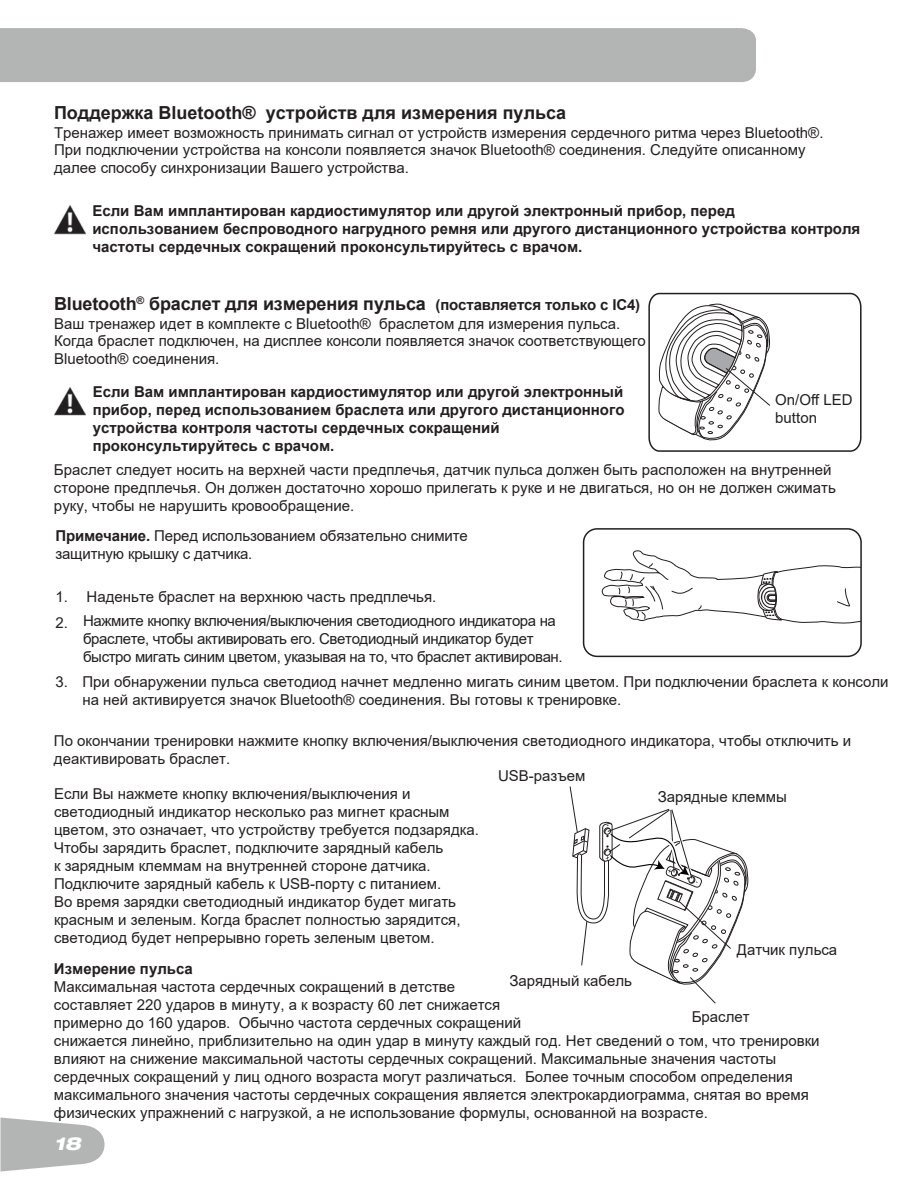
<style>
.page{position:relative;width:918px;height:1188px;background:#fff}
.page>*{position:absolute;margin:0;border:0;box-sizing:border-box;transform-origin:0 0}
.t1{font:700 18px "Arial";color:#231f20}
.t2{font:italic 800 expanded 18px "Helvetica Neue";color:#fff}
.t3{font:15px/18px "Arial";color:#231f20}
.t4{font:700 15px/18px "Arial";color:#231f20}
.t5{font:15px/18px "Arial";letter-spacing:-.025em;color:#231f20}
.s1{font-size:15px}
.s2{font-weight:700}
</style>
<div class="page">
<div style="left:0;top:28px;width:756px;height:54px;background:#b3b4b4"></div>
<svg style="left:0;top:1118px;width:105px;height:54px"></svg>
<img style="left:54px;top:206px;width:32px;height:29px">
<img style="left:54px;top:387px;width:32px;height:29px">
<svg style="left:569px;top:786px;width:180px;height:218px"></svg>
<svg style="left:648px;top:292px;width:214px;height:160px"></svg>
<svg style="left:601px;top:550px;width:258px;height:74px"></svg>
<div style="left:583px;top:528px;width:279px;height:129px;border:2px solid #211e1e;border-radius:14px"></div>
<p class="t1" style="left:54px;top:100px;width:514px">Поддержка Bluetooth® устройств для измерения пульса</p>
<p class="t3" style="left:54px;top:124px;width:771px;line-height:17.5px">Тренажер имеет возможность принимать сигнал от устройств измерения сердечного ритма через Bluetooth®.<br>При подключении устройства на консоли появляется значок Bluetooth® соединения. Следуйте описанному далее способу синхронизации Вашего устройства.</p>
<p class="t4" style="left:92px;top:202px;width:769px">Если Вам имплантирован кардиостимулятор или другой электронный прибор, перед использованием беспроводного нагрудного ремня или другого дистанционного устройства контроля частоты сердечных сокращений проконсультируйтесь с врачом.</p>
<p class="t1" style="left:54px;top:291px;width:588px">Bluetooth<sup>®</sup> браслет для измерения пульса <span class="s1">(поставляется только с IC4)</span></p>
<p class="t3" style="left:54px;top:314px;width:593px;line-height:17.5px">Ваш тренажер идет в комплекте с Bluetooth® браслетом для измерения пульса.<br>Когда браслет подключен, на дисплее консоли появляется значок соответствующего<br>Bluetooth® соединения.</p>
<p class="t4" style="left:93px;top:383px;width:533px">Если Вам имплантирован кардиостимулятор или другой электронный прибор, перед использованием браслета или другого дистанционного устройства контроля частоты сердечных сокращений проконсультируйтесь с врачом.</p>
<p class="t3" style="left:54px;top:461px;width:783px">Браслет следует носить на верхней части предплечья, датчик пульса должен быть расположен на внутренней стороне предплечья. Он должен достаточно хорошо прилегать к руке и не двигаться, но он не должен сжимать руку, чтобы не нарушить кровообращение.</p>
<p class="t3" style="left:55px;top:526px;width:414px"><span class="s2">Примечание.</span> Перед использованием обязательно снимите защитную крышку с датчика.</p>
<p class="t3" style="left:55px;top:587px;width:382px">1. Наденьте браслет на верхнюю часть предплечья.</p>
<p class="t5" style="left:83px;top:612px;width:481px;text-indent:-28px">2. Нажмите кнопку включения/выключения светодиодного индикатора на браслете, чтобы активировать его. Светодиодный индикатор будет быстро мигать синим цветом, указывая на то, что браслет активирован.</p>
<p class="t3" style="left:82px;top:673px;width:808px;text-indent:-27px">3. При обнаружении пульса светодиод начнет медленно мигать синим цветом. При подключении браслета к консоли на ней активируется значок Bluetooth® соединения. Вы готовы к тренировке.</p>
<p class="t3" style="left:54px;top:731px;width:799px">По окончании тренировки нажмите кнопку включения/выключения светодиодного индикатора, чтобы отключить и деактивировать браслет.</p>
<p class="t3" style="left:54px;top:785px;width:426px">Если Вы нажмете кнопку включения/выключения и светодиодный индикатор несколько раз мигнет красным цветом, это означает, что устройству требуется подзарядка.<br>Чтобы зарядить браслет, подключите зарядный кабель<br>к зарядным клеммам на внутренней стороне датчика.<br>Подключите зарядный кабель к USB-порту с питанием.<br>Во время зарядки светодиодный индикатор будет мигать красным и зеленым. Когда браслет полностью зарядится, светодиод будет непрерывно гореть зеленым цветом.</p>
<p class="t4" style="left:54px;top:960px;width:140px">Измерение пульса</p>
<p class="t3" style="left:54px;top:977px;width:767px">Максимальная частота сердечных сокращений в детстве<br>составляет 220 ударов в минуту, а к возрасту 60 лет снижается<br>примерно до 160 ударов. Обычно частота сердечных сокращений<br>снижается линейно, приблизительно на один удар в минуту каждый год. Нет сведений о том, что тренировки влияют на снижение максимальной частоты сердечных сокращений. Максимальные значения частоты сердечных сокращений у лиц одного возраста могут различаться. Более точным способом определения максимального значения частоты сердечных сокращения является электрокардиограмма, снятая во время физических упражнений с нагрузкой, а не использование формулы, основанной на возрасте.</p>
<p class="t3" style="left:775px;top:390px;width:79px">On/Off LED button</p>
<p class="t3" style="left:498px;top:766px;width:89px">USB-разъем</p>
<p class="t3" style="left:658px;top:788px;width:131px">Зарядные клеммы</p>
<p class="t3" style="left:737px;top:940px;width:102px">Датчик пульса</p>
<p class="t3" style="left:509px;top:972px;width:124px">Зарядный кабель</p>
<p class="t3" style="left:692px;top:1008px;width:59px">Браслет</p>
<p class="t2" style="left:54px;top:1132px;width:28px">18</p>
</div>
